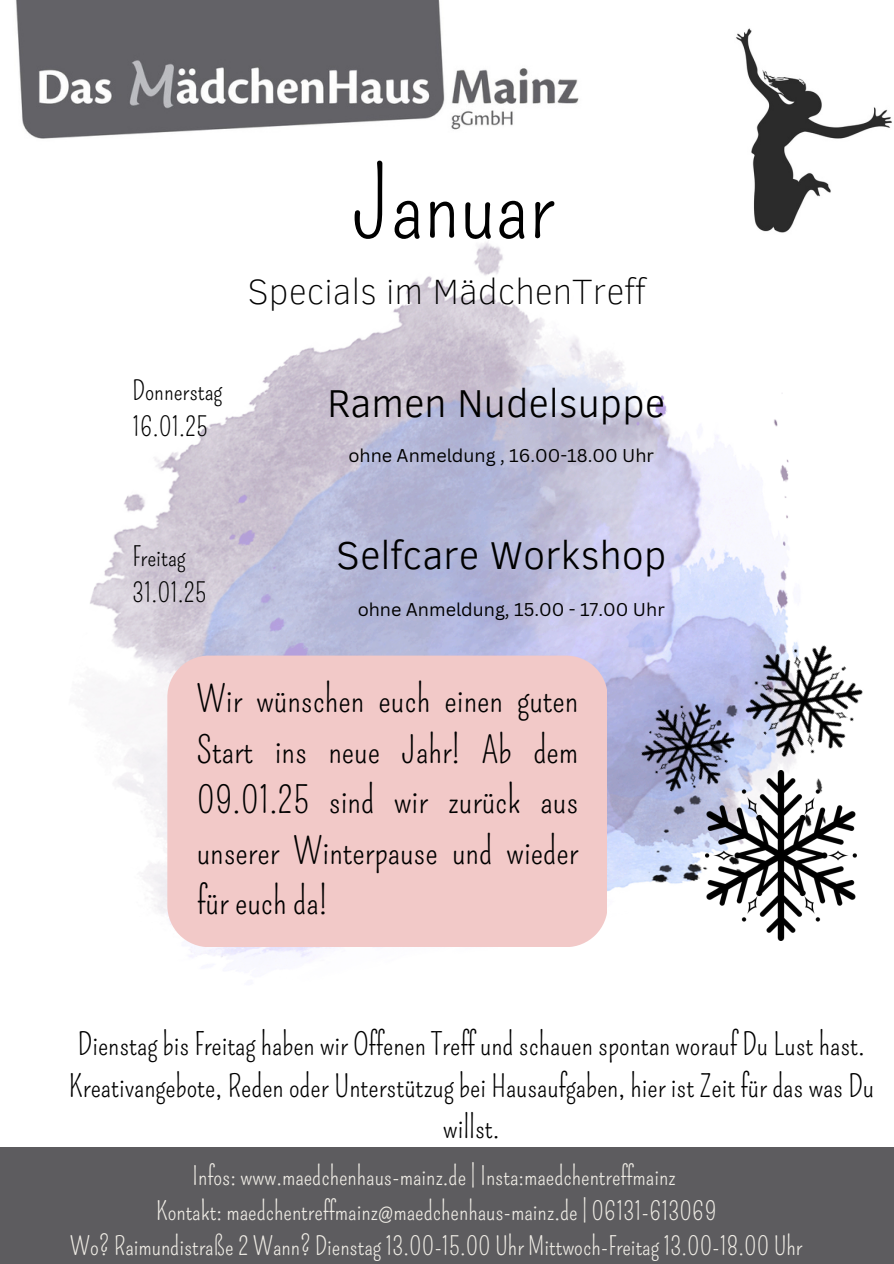
<style>
.page{position:relative;width:894px;height:1264px;background:#fff}
.page>*{position:absolute;margin:0;border:0;box-sizing:border-box;transform-origin:0 0}
.t1{font:97.5px "Pompiere";color:#000}
.t2{font:300 39.75px "Clear Sans";color:#000}
.t3{font:36.6px/50.7px "Pompiere";color:#000;text-align:justify}
.t4{font:100 36px "Clear Sans";color:#000}
.t5{font:30.3px/41.7px "Pompiere";color:#000;text-align:center}
.t6{font:26.25px/35.8px "Pompiere";color:#000}
.t7{font:25.05px/34.8px "Pompiere";color:#f0ede6;text-align:center}
.t8{font:18px "Canva Sans";color:#000}
</style>
<div class="page">
<img style="left:90px;top:242px;width:699px;height:716px">
<img style="left:16px;top:0;width:563px;height:139px">
<div style="left:0;top:1147px;width:893px;height:116px;background:#5d5c5f"></div>
<img style="left:736px;top:28px;width:156px;height:205px">
<img style="left:705px;top:779px;width:150px;height:161px">
<img style="left:632px;top:689px;width:111px;height:117px">
<img style="left:726px;top:621px;width:137px;height:158px">
<div style="left:167px;top:655px;width:440px;height:292px;background:#f2c9c8"></div>
<h2 class="t1" style="left:352px;top:146px;width:203px">Januar</h2>
<h4 class="t4" style="left:247px;top:265px;width:399px">Specials im MädchenTreff</h4>
<p class="t6" style="left:133px;top:373px;width:91px">Donnerstag<br>16.01.25</p>
<h1 class="t2" style="left:327px;top:374px;width:339px">Ramen Nudelsuppe</h1>
<h4 class="t8" style="left:348px;top:442px;width:307px">ohne Anmeldung , 16.00-18.00 Uhr</h4>
<p class="t6" style="left:133px;top:539px;width:75px">Freitag<br>31.01.25</p>
<p class="t2" style="left:336px;top:526px;width:331px">Selfcare Workshop</p>
<h2 class="t8" style="left:357px;top:596px;width:308px">ohne Anmeldung, 15.00 - 17.00 Uhr</h2>
<p class="t3" style="left:197px;top:674px;width:383px">Wir wünschen euch einen guten Start ins neue Jahr! Ab dem 09.01.25 sind wir zurück aus unserer Winterpause und wieder für euch da!</p>
<h2 class="t5" style="left:69px;top:1024px;width:806px">Dienstag bis Freitag haben wir Offenen Treff und schauen spontan worauf Du Lust hast.<br>Kreativangebote, Reden oder Unterstützug bei Hausaufgaben, hier ist Zeit für das was Du willst.</h2>
<p class="t7" style="left:70px;top:1158px;width:733px">Infos: www.maedchenhaus-mainz.de | Insta:maedchentreffmainz<br>Kontakt: maedchentreffmainz@maedchenhaus-mainz.de | 06131-613069<br>Wo? Raimundistraße 2 Wann? Dienstag 13.00-15.00 Uhr Mittwoch-Freitag 13.00-18.00 Uhr</p>
</div>
